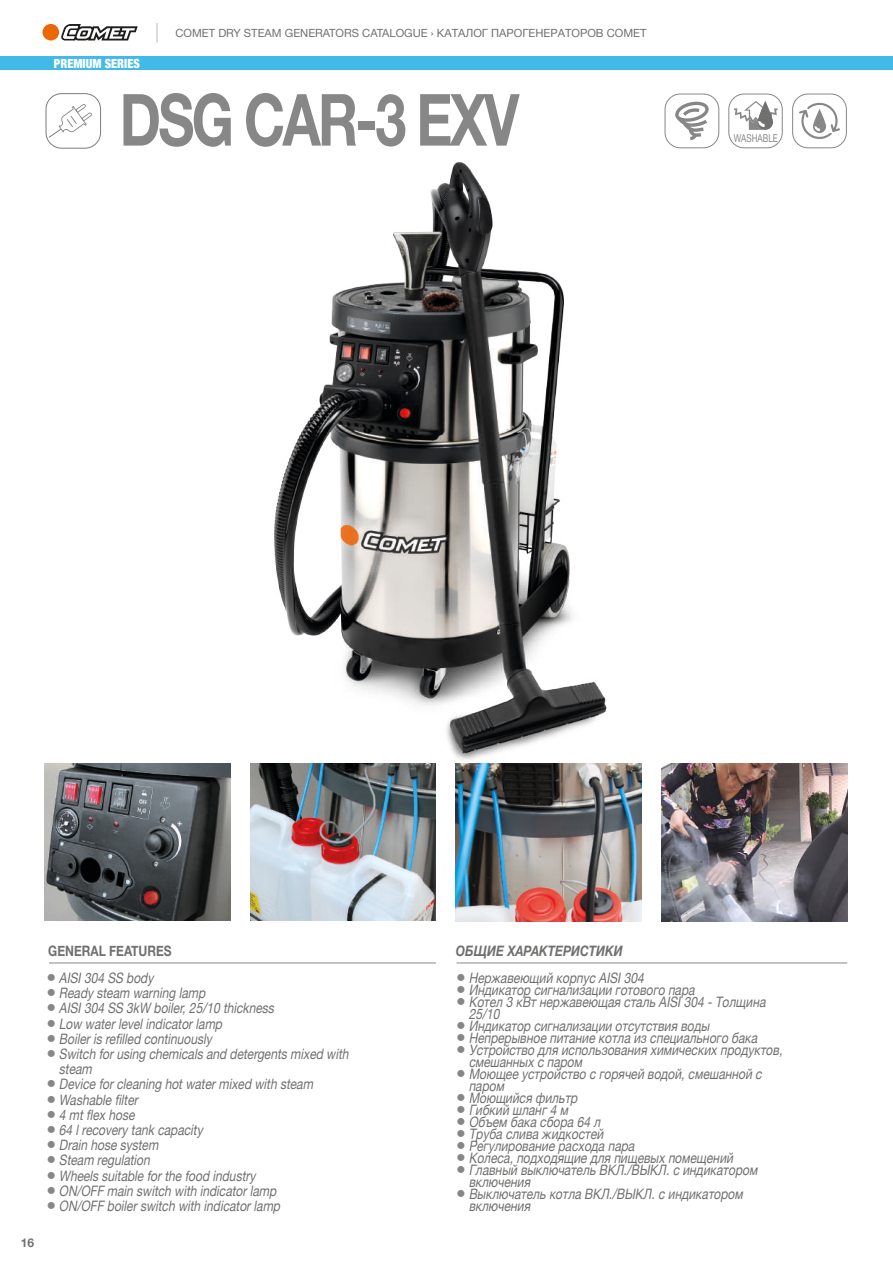
<style>
.page{position:relative;width:893px;height:1263px;background:#fff}
.page>*{position:absolute;margin:0;border:0;box-sizing:border-box;transform-origin:0 0}
.t1{font:700 72px "Helvetica Neue";letter-spacing:-.05em;color:#878787;scale:.78 1}
.t2{font:italic 14.4px/12px "Helvetica Neue";color:#70706f;scale:.83 1}
.t3{font:italic 700 14.4px "Helvetica Neue";color:#70706f;scale:.83 1}
.t4{font:700 14.4px "Helvetica Neue";color:#70706f;scale:.83 1}
.t5{font:900 condensed 12.6px "Helvetica Neue";color:#fff;scale:.96 1}
.t6{font:700 12px "Helvetica Neue";color:#70706f}
.t7{font:11.25px "Helvetica Neue";color:#70706f}
.t8{font:10.8px "Helvetica Neue";color:#878787;scale:.75 1}
.s1{font-style:normal;font-size:16.5px;color:#878787}
</style>
<div class="page">
<img style="left:274px;top:162px;width:344px;height:604px">
<hr style="left:49px;top:962px;width:387px;height:1px;background:#878787">
<hr style="left:457px;top:962px;width:390px;height:1px;background:#878787">
<div style="left:0;top:56px;width:893px;height:13px;background:#41bae8"></div>
<img style="left:45px;top:763px;width:185px;height:157px">
<img style="left:662px;top:764px;width:185px;height:157px">
<img style="left:250px;top:763px;width:186px;height:157px">
<img style="left:456px;top:764px;width:185px;height:157px">
<div style="left:665px;top:94px;width:54px;height:54px;border:1px solid #878787;border-radius:15px"></div>
<svg style="left:675px;top:102px;width:34px;height:38px"></svg>
<div style="left:728px;top:94px;width:55px;height:54px;border:1px solid #878787;border-radius:15px"></div>
<svg style="left:734px;top:101px;width:44px;height:29px"></svg>
<div style="left:792px;top:94px;width:55px;height:54px;border:1px solid #878787;border-radius:15px"></div>
<svg style="left:799px;top:102px;width:41px;height:37px"></svg>
<div style="left:46px;top:93px;width:55px;height:56px;border:1px solid #7c7c7c;border-radius:16px"></div>
<svg style="left:59px;top:104px;width:33px;height:29px"></svg>
<svg style="left:49px;top:129px;width:12px;height:9px"></svg>
<svg style="left:61px;top:24px;width:77px;height:16px"></svg>
<div style="left:43px;top:24px;width:16px;height:17px;background:#ec6708;border-radius:50%"></div>
<svg style="left:157px;top:23px;width:1px;height:20px"></svg>
<p class="t5" style="left:54px;top:53px;width:91px">PREMIUM SERIES</p>
<p class="t7" style="left:175px;top:25px;width:473px">COMET DRY STEAM GENERATORS CATALOGUE › КАТАЛОГ ПАРОГЕНЕРАТОРОВ COMET</p>
<h1 class="t1" style="left:120px;top:63px;width:514px">DSG CAR-3 EXV</h1>
<p class="t8" style="left:734px;top:130px;width:60px">WASHABLE</p>
<p class="t6" style="left:21px;top:1233px;width:15px">16</p>
<p class="t4" style="left:48px;top:939px;width:150px">GENERAL FEATURES</p>
<p class="t3" style="left:456px;top:939px;width:202px">ОБЩИЕ ХАРАКТЕРИСТИКИ</p>
<p class="t2" style="left:46px;top:973px;width:135px"><span class="s1">●</span> AISI304SS body</p>
<p class="t2" style="left:46px;top:988px;width:198px"><span class="s1">●</span> Readysteam warninglamp</p>
<p class="t2" style="left:46px;top:1003px;width:281px"><span class="s1">●</span> AISI304SS 3kW boiler,25/10thickness</p>
<p class="t2" style="left:46px;top:1018px;width:218px"><span class="s1">●</span> Low waterlevelindicatorlamp</p>
<p class="t2" style="left:46px;top:1033px;width:206px"><span class="s1">●</span> Boilerisrefilledcontinuously</p>
<p class="t2" style="left:59px;top:1047px;width:355px;line-height:15.1px;text-indent:-13px"><span class="s1">●</span> Switchforusingchemicalsanddetergentsmixedwith steam</p>
<p class="t2" style="left:46px;top:1079px;width:328px"><span class="s1">●</span> Deviceforcleaninghotwatermixedwithsteam</p>
<p class="t2" style="left:46px;top:1094px;width:117px"><span class="s1">●</span> Washablefilter</p>
<p class="t2" style="left:46px;top:1109px;width:113px"><span class="s1">●</span> 4mtflexhose</p>
<p class="t2" style="left:46px;top:1125px;width:195px"><span class="s1">●</span> 64lrecoverytankcapacity</p>
<p class="t2" style="left:46px;top:1140px;width:141px"><span class="s1">●</span> Drainhosesystem</p>
<p class="t2" style="left:46px;top:1155px;width:131px"><span class="s1">●</span> Steam regulation</p>
<p class="t2" style="left:46px;top:1170px;width:258px"><span class="s1">●</span> Wheelssuitableforthefoodindustry</p>
<p class="t2" style="left:46px;top:1185px;width:284px"><span class="s1">●</span> ON/OFFmainswitchwithindicatorlamp</p>
<p class="t2" style="left:46px;top:1201px;width:288px"><span class="s1">●</span> ON/OFFboilerswitchwithindicatorlamp</p>
<p class="t2" style="left:456px;top:973px;width:232px"><span class="s1">●</span> НержавеющийкорпусAISI304</p>
<p class="t2" style="left:456px;top:985px;width:294px"><span class="s1">●</span> Индикаторсигнализацииготовогопара</p>
<p class="t2" style="left:469px;top:997px;width:364px;text-indent:-13px"><span class="s1">●</span> Котел3кВтнержавеющаястальAISI304-Толщина<br>25/10</p>
<p class="t2" style="left:456px;top:1021px;width:312px"><span class="s1">●</span> Индикаторсигнализацииотсутствияводы</p>
<p class="t2" style="left:456px;top:1033px;width:369px"><span class="s1">●</span> Непрерывноепитаниекотлаизспециальногобака</p>
<p class="t2" style="left:469px;top:1045px;width:384px;text-indent:-13px"><span class="s1">●</span> Устройстводляиспользованияхимическихпродуктов, смешанныхспаром</p>
<p class="t2" style="left:469px;top:1069px;width:359px;text-indent:-13px"><span class="s1">●</span> Моющееустройствосгорячейводой,смешаннойс паром</p>
<p class="t2" style="left:456px;top:1093px;width:153px"><span class="s1">●</span> Моющийсяфильтр</p>
<p class="t2" style="left:456px;top:1105px;width:141px"><span class="s1">●</span> Гибкийшланг4м</p>
<p class="t2" style="left:456px;top:1117px;width:180px"><span class="s1">●</span> Объем бакасбора64л</p>
<p class="t2" style="left:456px;top:1129px;width:184px"><span class="s1">●</span> Трубасливажидкостей</p>
<p class="t2" style="left:456px;top:1141px;width:221px"><span class="s1">●</span> Регулированиерасходапара</p>
<p class="t2" style="left:456px;top:1153px;width:340px"><span class="s1">●</span> Колеса,подходящиедляпищевыхпомещений</p>
<p class="t2" style="left:469px;top:1165px;width:354px;text-indent:-13px"><span class="s1">●</span> ГлавныйвыключательВКЛ./ВЫКЛ.синдикатором включения</p>
<p class="t2" style="left:469px;top:1189px;width:336px;text-indent:-13px"><span class="s1">●</span> ВыключателькотлаВКЛ./ВЫКЛ.синдикатором включения</p>
</div>
